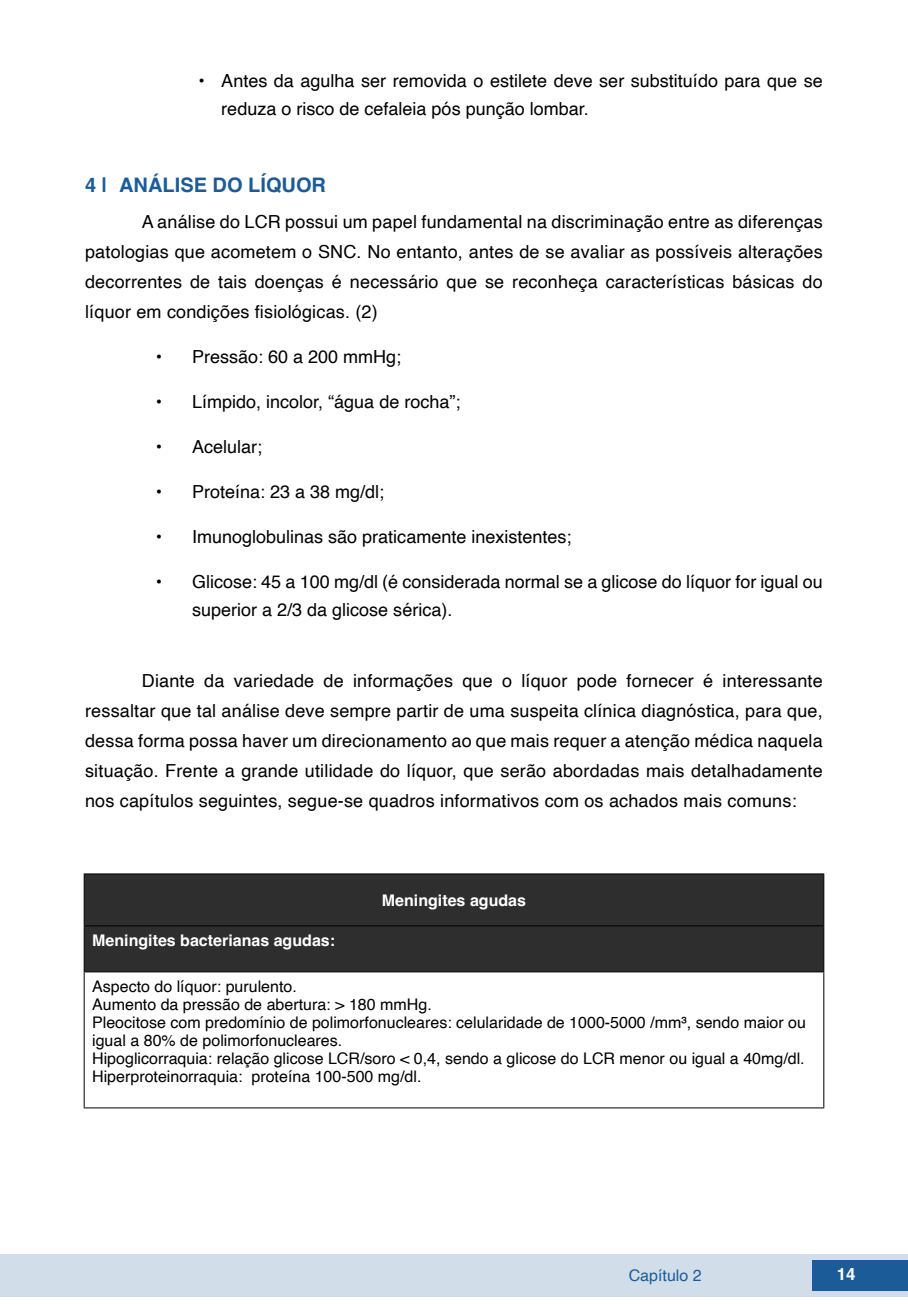
<style>
.page{position:relative;width:908px;height:1304px;background:#fff}
.page>*{position:absolute;margin:0;border:0;box-sizing:border-box;transform-origin:0 0}
.t1{font:700 20px "Helvetica";color:#1b5c98}
.txt{font:18px/30px "Helvetica";color:#000}
.t2{font:700 16.8px "Helvetica";color:#fff}
.tab_txt{font:16px/18px "Helvetica";color:#000}
.tab_txt-2{font:700 16px "Helvetica";color:#fff}
.t3{font:16px "Helvetica";color:#1b5c98}
</style>
<div class="page">
<div style="left:0;top:1254px;width:906px;height:43px;background:#d1deea"></div>
<div style="left:812px;top:1261px;width:95px;height:30px;background:#1b5c98"></div>
<div style="left:85px;top:874px;width:737px;height:97px;background:#2e2e2e"></div>
<hr style="left:84px;top:873px;width:739px;height:1px;background:#000">
<hr style="left:84px;top:874px;width:1px;height:51px;background:#000">
<hr style="left:822px;top:874px;width:1px;height:51px;background:#000">
<hr style="left:84px;top:925px;width:739px;height:1px;background:#000">
<hr style="left:84px;top:926px;width:1px;height:45px;background:#000">
<hr style="left:822px;top:926px;width:1px;height:45px;background:#000">
<hr style="left:84px;top:971px;width:739px;height:1px;background:#000">
<hr style="left:84px;top:972px;width:1px;height:135px;background:#000">
<hr style="left:822px;top:972px;width:1px;height:135px;background:#000">
<hr style="left:84px;top:1107px;width:739px;height:1px;background:#000">
<p class="txt" style="left:221px;top:67px;width:602px;line-height:28px;text-indent:-23px">• Antes da agulha ser removida o estilete deve ser substituído para que se reduza o risco de cefaleia pós punção lombar.</p>
<p class="t1" style="left:85px;top:173px;width:242px">4 | ANÁLISE DO LÍQUOR</p>
<p class="txt" style="left:85px;top:207px;width:738px;text-align:justify;text-indent:57px">A análise do LCR possui um papel fundamental na discriminação entre as diferenças patologias que acometem o SNC. No entanto, antes de se avaliar as possíveis alterações decorrentes de tais doenças é necessário que se reconheça características básicas do líquor em condições fisiológicas. (2)</p>
<p class="txt" style="left:156px;top:342px;width:247px">• Pressão: 60 a 200 mmHg;</p>
<p class="txt" style="left:156px;top:387px;width:306px">• Límpido, incolor, “água de rocha”;</p>
<p class="txt" style="left:156px;top:432px;width:108px">• Acelular;</p>
<p class="txt" style="left:156px;top:477px;width:230px">• Proteína: 23 a 38 mg/dl;</p>
<p class="txt" style="left:156px;top:522px;width:417px">• Imunoglobulinas são praticamente inexistentes;</p>
<p class="txt" style="left:192px;top:568px;width:632px;line-height:28px;text-indent:-36px">• Glicose: 45 a 100 mg/dl (é considerada normal se a glicose do líquor for igual ou superior a 2/3 da glicose sérica).</p>
<p class="txt" style="left:85px;top:666px;width:738px;text-align:justify;text-indent:57px">Diante da variedade de informações que o líquor pode fornecer é interessante ressaltar que tal análise deve sempre partir de uma suspeita clínica diagnóstica, para que, dessa forma possa haver um direcionamento ao que mais requer a atenção médica naquela situação. Frente a grande utilidade do líquor, que serão abordadas mais detalhadamente nos capítulos seguintes, segue-se quadros informativos com os achados mais comuns:</p>
<p class="tab_txt-2" style="left:382px;top:890px;width:146px">Meningites agudas</p>
<p class="tab_txt-2" style="left:92px;top:930px;width:244px">Meningites bacterianas agudas:</p>
<p class="tab_txt" style="left:92px;top:978px;width:206px">Aspecto do líquor: purulento.</p>
<p class="tab_txt" style="left:92px;top:996px;width:341px">Aumento da pressão de abertura: &gt; 180 mmHg.</p>
<p class="tab_txt" style="left:92px;top:1014px;width:715px">Pleocitose com predomínio de polimorfonucleares: celularidade de 1000-5000 /mm³, sendo maior ou igual a 80% de polimorfonucleares.</p>
<p class="tab_txt" style="left:92px;top:1050px;width:713px">Hipoglicorraquia: relação glicose LCR/soro &lt; 0,4, sendo a glicose do LCR menor ou igual a 40mg/dl.</p>
<p class="tab_txt" style="left:92px;top:1068px;width:331px">Hiperproteinorraquia: proteína 100-500 mg/dl.</p>
<p class="t3" style="left:628px;top:1263px;width:74px">Capítulo 2</p>
<p class="t2" style="left:836px;top:1264px;width:20px">14</p>
</div>
